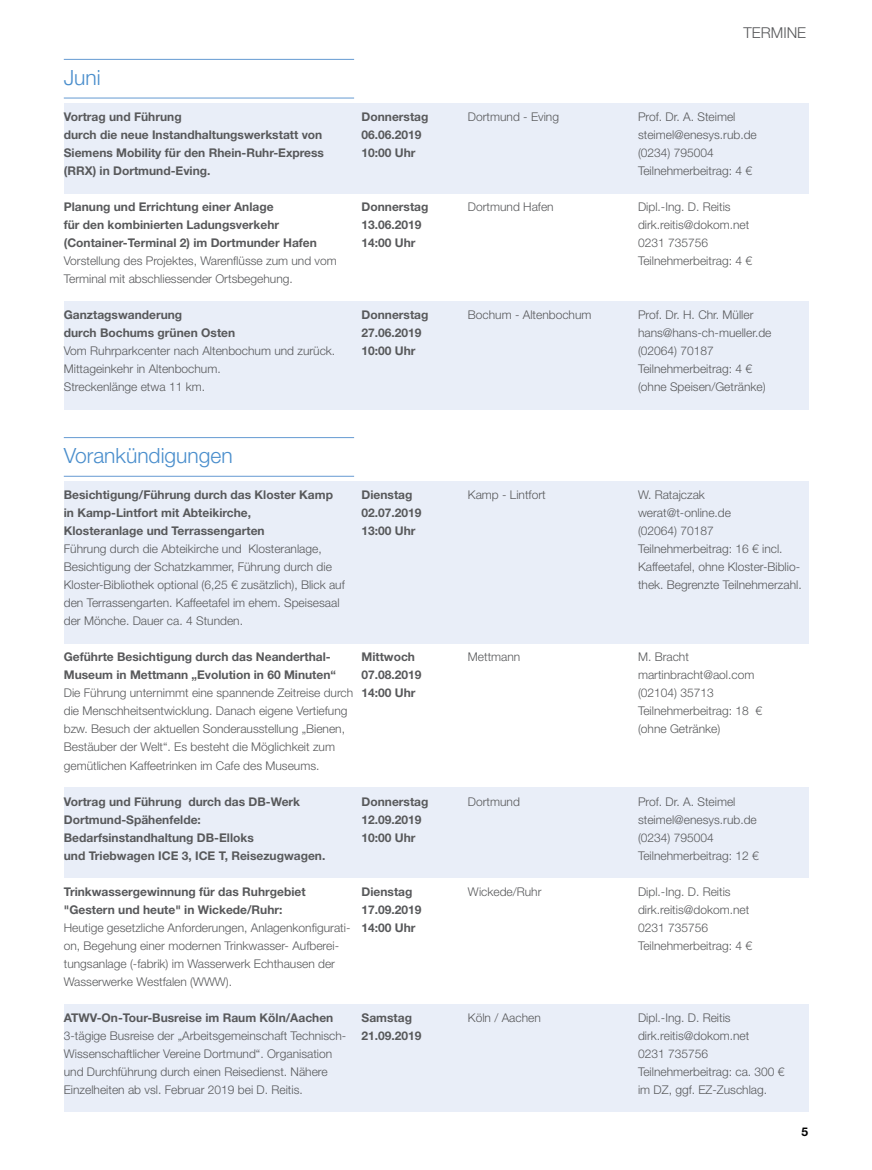
<style>
.page{position:relative;width:872px;height:1170px;background:#fff}
.page>*{position:absolute;margin:0;border:0;box-sizing:border-box;transform-origin:0 0}
.t1{font:300 21px "Helvetica Neue LT Std";color:#4a8ecc}
.t2{font:300 15px "Helvetica Neue LT Std";color:#58595b}
.t3{font:300 12px/18px "Helvetica Neue LT Std";color:#58595b}
.t4{font:700 12px/18px "Helvetica Neue LT Std";color:#58595b}
.t5{font:700 12px "Helvetica Neue LT Std";color:#000}
</style>
<div class="page">
<div style="left:64px;top:1004px;width:744px;height:107px;background:#e9eef8"></div>
<div style="left:64px;top:301px;width:744px;height:108px;background:#e9eef8"></div>
<div style="left:64px;top:787px;width:744px;height:90px;background:#e9eef8"></div>
<div style="left:64px;top:481px;width:744px;height:162px;background:#e9eef8"></div>
<div style="left:64px;top:103px;width:744px;height:90px;background:#e9eef8"></div>
<hr style="left:64px;top:59px;width:290px;height:1px;background:#659ad2">
<hr style="left:64px;top:98px;width:290px;height:1px;background:#659ad2">
<hr style="left:64px;top:437px;width:290px;height:1px;background:#659ad2">
<hr style="left:64px;top:476px;width:290px;height:1px;background:#659ad2">
<h1 class="t1" style="left:64px;top:65px;width:38px">Juni</h1>
<p class="t4" style="left:64px;top:107px;width:262px">Vortrag und Führung<br>durch die neue Instandhaltungswerkstatt von Siemens Mobility für den Rhein-Ruhr-Express (RRX) in Dortmund-Eving.</p>
<p class="t4" style="left:64px;top:197px;width:255px">Planung und Errichtung einer Anlage<br>für den kombinierten Ladungsverkehr (Container-Terminal 2) im Dortmunder Hafen</p>
<p class="t3" style="left:64px;top:252px;width:274px">Vorstellung des Projektes, Warenflüsse zum und vom<br>Terminal mit abschliessender Ortsbegehung.</p>
<p class="t4" style="left:64px;top:305px;width:173px">Ganztagswanderung<br>durch Bochums grünen Osten</p>
<p class="t3" style="left:64px;top:342px;width:273px">Vom Ruhrparkcenter nach Altenbochum und zurück.<br>Mittageinkehr in Altenbochum.<br>Streckenlänge etwa 11 km.</p>
<p class="t4" style="left:361px;top:107px;width:68px">Donnerstag<br>06.06.2019<br>10:00 Uhr</p>
<p class="t4" style="left:361px;top:197px;width:68px">Donnerstag<br>13.06.2019<br>14:00 Uhr</p>
<p class="t4" style="left:361px;top:305px;width:68px">Donnerstag<br>27.06.2019<br>10:00 Uhr</p>
<h1 class="t1" style="left:64px;top:443px;width:170px">Vorankündigungen</h1>
<p class="t4" style="left:64px;top:485px;width:271px">Besichtigung/Führung durch das Kloster Kamp in Kamp-Lintfort mit Abteikirche,<br>Klosteranlage und Terrassengarten</p>
<p class="t3" style="left:64px;top:540px;width:282px">Führung durch die Abteikirche und Klosteranlage, Besichtigung der Schatzkammer, Führung durch die Kloster-Bibliothek optional (6,25 € zusätzlich), Blick auf den Terrassengarten. Kaffeetafel im ehem. Speisesaal der Mönche. Dauer ca. 4 Stunden.</p>
<p class="t4" style="left:64px;top:647px;width:274px">Geführte Besichtigung durch das Neanderthal-<br>Museum in Mettmann „Evolution in 60 Minuten“</p>
<p class="t3" style="left:64px;top:684px;width:291px">Die Führung unternimmt eine spannende Zeitreise durch die Menschheitsentwicklung. Danach eigene Vertiefung bzw. Besuch der aktuellen Sonderausstellung „Bienen, Bestäuber der Welt“. Es besteht die Möglichkeit zum gemütlichen Kaffeetrinken im Cafe des Museums.</p>
<p class="t4" style="left:64px;top:791px;width:238px">Vortrag und Führung durch das DB-Werk<br>Dortmund-Spähenfelde:<br>Bedarfsinstandhaltung DB-Elloks<br>und Triebwagen ICE</p>
<p class="t4" style="left:182px;top:845px;width:21px">3, ICE</p>
<p class="t4" style="left:219px;top:845px;width:108px">T, Reisezugwagen.</p>
<p class="t4" style="left:64px;top:881px;width:243px">Trinkwassergewinnung für das Ruhrgebiet "Gestern und heute" in Wickede/Ruhr:</p>
<p class="t3" style="left:64px;top:918px;width:288px">Heutige gesetzliche Anforderungen, Anlagenkonfigurati&shy;on, Begehung einer modernen Trinkwasser- Aufberei&shy;tungsanlage (-fabrik) im Wasserwerk Echthausen der Wasserwerke Westfalen (WWW).</p>
<p class="t4" style="left:64px;top:1007px;width:271px">ATWV-On-Tour-Busreise im Raum Köln/Aachen</p>
<p class="t3" style="left:64px;top:1026px;width:284px">3-tägige Busreise der „Arbeitsgemeinschaft Technisch-Wissenschaftlicher Vereine Dortmund“. Organisation und Durchführung durch einen Reisedienst. Nähere Einzelheiten ab vsl. Februar 2019 bei D. Reitis.</p>
<p class="t4" style="left:361px;top:485px;width:62px">Dienstag<br>02.07.2019<br>13:00 Uhr</p>
<p class="t4" style="left:361px;top:647px;width:62px">Mittwoch<br>07.08.2019<br>14:00 Uhr</p>
<p class="t4" style="left:361px;top:791px;width:68px">Donnerstag<br>12.09.2019<br>10:00 Uhr</p>
<p class="t4" style="left:361px;top:881px;width:62px">Dienstag<br>17.09.2019<br>14:00 Uhr</p>
<p class="t4" style="left:361px;top:1007px;width:62px">Samstag<br>21.09.2019</p>
<p class="t3" style="left:468px;top:108px;width:93px">Dortmund - Eving</p>
<p class="t3" style="left:468px;top:198px;width:87px">Dortmund Hafen</p>
<p class="t3" style="left:468px;top:306px;width:125px">Bochum - Altenbochum</p>
<p class="t3" style="left:468px;top:486px;width:79px">Kamp - Lintfort</p>
<p class="t3" style="left:468px;top:648px;width:54px">Mettmann</p>
<p class="t3" style="left:468px;top:792px;width:53px">Dortmund</p>
<p class="t3" style="left:468px;top:882px;width:75px">Wickede/Ruhr</p>
<p class="t3" style="left:468px;top:1008px;width:74px">Köln / Aachen</p>
<p class="t2" style="left:743px;top:24px;width:19px">Termine</p>
<p class="t3" style="left:638px;top:108px;width:120px">Prof. Dr. A. Steimel steimel@enesys.rub.de (0234) 795004<br>Teilnehmerbeitrag: 4 €</p>
<p class="t3" style="left:638px;top:198px;width:116px">Dipl.-Ing. D. Reitis dirk.reitis@dokom.net<br>0231 735756<br>Teilnehmerbeitrag: 4 €</p>
<p class="t3" style="left:638px;top:306px;width:135px">Prof. Dr. H. Chr. Müller hans@hans-ch-mueller.de (02064) 70187<br>Teilnehmerbeitrag: 4 € (ohne Speisen/Getränke)</p>
<p class="t3" style="left:638px;top:486px;width:165px">W. Ratajczak<br>werat@t-online.de<br>(02064) 70187<br>Teilnehmerbeitrag: 16 € incl.<br>Kaffeetafel, ohne Kloster-Biblio&shy;thek. Begrenzte Teilnehmerzahl.</p>
<p class="t3" style="left:638px;top:648px;width:126px">M. Bracht martinbracht@aol.com (02104) 35713<br>Teilnehmerbeitrag: 18 € (ohne Getränke)</p>
<p class="t3" style="left:638px;top:792px;width:122px">Prof. Dr. A. Steimel steimel@enesys.rub.de (0234) 795004<br>Teilnehmerbeitrag: 12 €</p>
<p class="t3" style="left:638px;top:882px;width:116px">Dipl.-Ing. D. Reitis dirk.reitis@dokom.net<br>0231 735756<br>Teilnehmerbeitrag: 4 €</p>
<p class="t3" style="left:638px;top:1008px;width:148px">Dipl.-Ing. D. Reitis dirk.reitis@dokom.net<br>0231 735756<br>Teilnehmerbeitrag: ca. 300 € im DZ, ggf. EZ-Zuschlag.</p>
<p class="t5" style="left:801px;top:1123px;width:8px">5</p>
</div>
